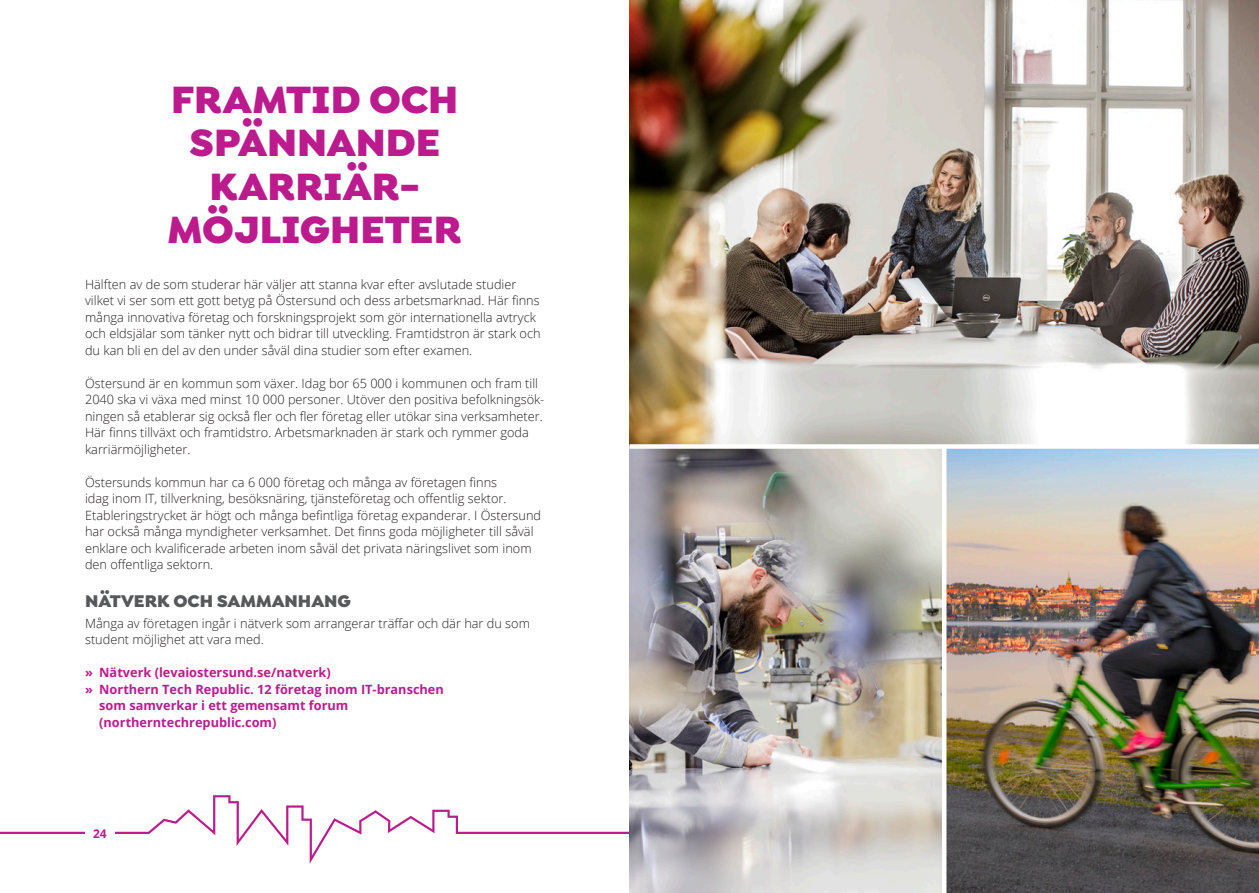
<style>
.page{position:relative;width:1259px;height:893px;background:#fff}
.page>*{position:absolute;margin:0;border:0;box-sizing:border-box;transform-origin:0 0}
.Rubrik_1{font:900 40.5px/43.5px "Isidora Sans Alt";letter-spacing:-.005em;color:#bc1b8d;text-align:center}
.Rubrik_2{font:900 18px "Isidora Sans Alt";color:#57585a}
.Bröd{font:300 12.75px/16.5px "Open Sans";color:#231f20}
.Rubrik_länk{font:700 12.75px/16.5px "Open Sans";color:#bc1b8d}
.t1{font:700 12px "Open Sans";color:#bc1b8d}
</style>
<div class="page">
<svg style="left:0;top:795px;width:629px;height:69px"></svg>
<div style="left:85px;top:818px;width:30px;height:30px;background:#fff"></div>
<img style="left:629px;top:0;width:630px;height:893px">
<div style="left:629px;top:444px;width:630px;height:5px;background:#fff"></div>
<hr style="left:942px;top:446px;width:4px;height:447px;background:#fff">
<p class="Rubrik_1" style="left:167px;top:77px;width:296px">FRAMTID OCH<br>SPÄNNANDE<br>KARRIÄR-<br>MÖJLIGHETER</p>
<p class="Bröd" style="left:85px;top:276px;width:457px">Hälften av de som studerar här väljer att stanna kvar efter avslutade studier vilket vi ser som ett gott betyg på Östersund och dess arbetsmarknad. Här finns många innovativa företag och forskningsprojekt som gör internationella avtryck och eldsjälar som tänker nytt och bidrar till utveckling. Framtidstron är stark och du kan bli en del av den under såväl dina studier som efter examen.</p>
<p class="Bröd" style="left:85px;top:375px;width:461px">Östersund är en kommun som växer. Idag bor 65 000 i kommunen och fram till 2040 ska vi växa med minst 10 000 personer. Utöver den positiva befolkningsök&shy;ningen så etablerar sig också fler och fler företag eller utökar sina verksamheter.<br>Här finns tillväxt och framtidstro. Arbetsmarknaden är stark och rymmer goda karriärmöjligheter.</p>
<p class="Bröd" style="left:85px;top:474px;width:458px">Östersunds kommun har ca 6 000 företag och många av företagen finns<br>idag inom IT, tillverkning, besöksnäring, tjänsteföretag och offentlig sektor.<br>Etableringstrycket är högt och många befintliga företag expanderar. I Östersund har också många myndigheter verksamhet. Det finns goda möjligheter till såväl enklare och kvalificerade arbeten inom såväl det privata näringslivet som inom den offentliga sektorn.</p>
<p class="Rubrik_2" style="left:85px;top:589px;width:268px">NÄTVERK OCH SAMMANHANG</p>
<p class="Bröd" style="left:85px;top:614px;width:446px">Många av företagen ingår i nätverk som arrangerar träffar och där har du som student möjlighet att vara med.</p>
<p class="Rubrik_länk" style="left:85px;top:664px;width:247px">» Nätverk (levaiostersund.se/natverk)</p>
<p class="Rubrik_länk" style="left:99px;top:680px;width:346px;text-indent:-14px">» Northern Tech Republic. 12 företag inom IT-branschen som samverkar i ett gemensamt forum (northerntechrepublic.com)</p>
<p class="t1" style="left:93px;top:825px;width:15px">24</p>
</div>
